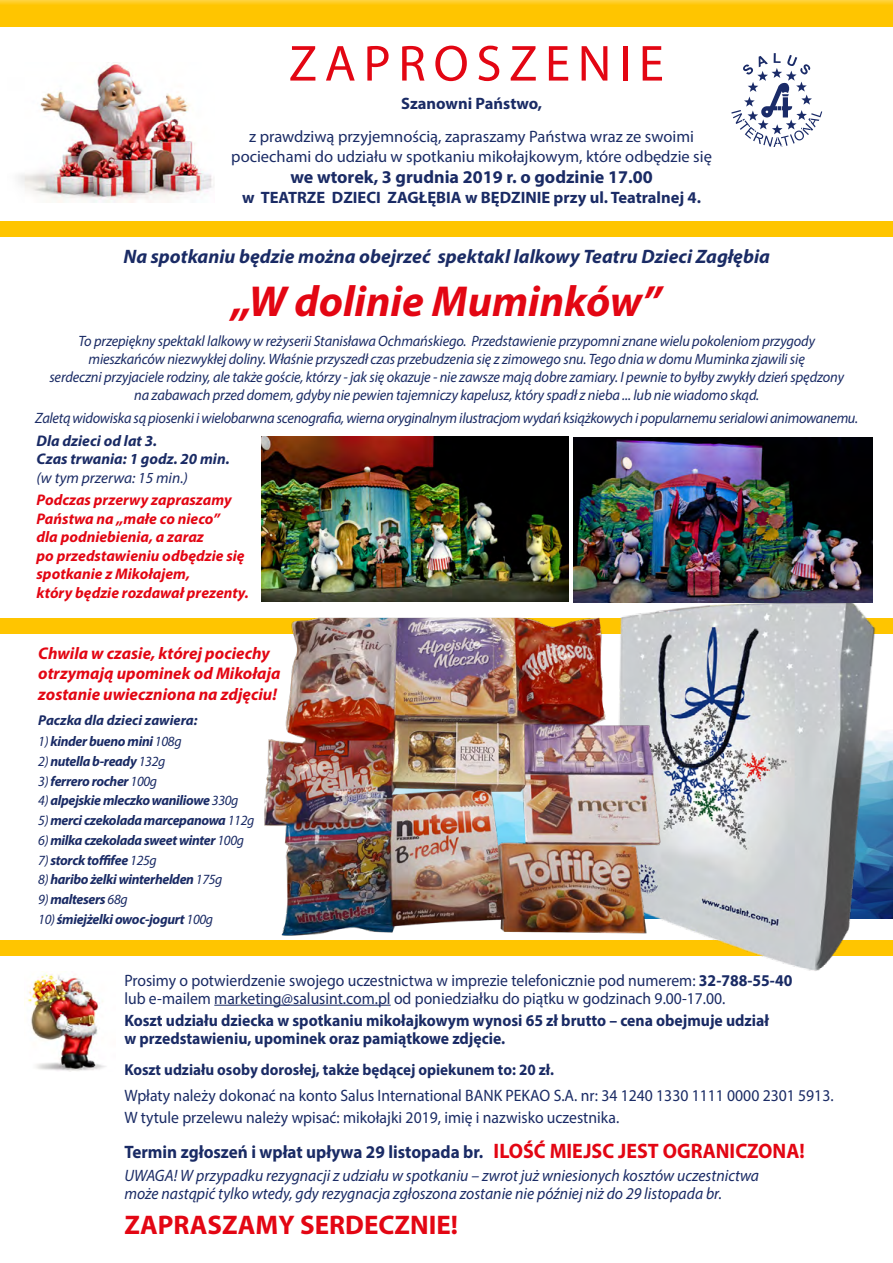
<style>
.page{position:relative;width:893px;height:1263px;background:#fff}
.page>*{position:absolute;margin:0;border:0;box-sizing:border-box;transform-origin:0 0}
.t1{font:51px "Myriad Pro";letter-spacing:.15em;color:#e30613}
.t2{font:italic 700 43.5px "Myriad Pro";color:#e30613}
.t3{font:700 27px "Myriad Pro";color:#e30613}
.t4{font:italic 700 19.5px "Myriad Pro";color:#1a2b65}
.t5{font:700 18px "Myriad Pro";color:#1a2b65;scale:.95 1}
.t6{font:700 18px "Myriad Pro";color:#1a2b65}
.t7{font:italic 700 16.95px/20.2px "Myriad Pro";color:#e30613}
.t8{font:16.5px/18px "Myriad Pro";color:#1a2b65;scale:.95 1}
.t9{font:italic 16.5px/18px "Myriad Pro";color:#1a2b65;scale:.95 1}
.t10{font:700 16.5px/18px "Myriad Pro";color:#1a2b65;scale:.95 1}
.t11{font:16.5px/19.8px "Myriad Pro";color:#1a2b65;text-align:center}
.t12{font:700 16.5px "Myriad Pro";color:#1a2b65}
.t13{font:700 15.9px "Myriad Pro";color:#1a2b65;scale:.95 1}
.t14{font:italic 700 15.45px/18.5px "Myriad Pro";color:#e30613}
.t15{font:italic 700 15.45px/18.5px "Myriad Pro";color:#1a2b65}
.t16{font:italic 15.45px "Myriad Pro";color:#1a2b65}
.t17{font:italic 15px/18px "Myriad Pro";letter-spacing:-.01em;color:#1a2b65;text-align:center;scale:.96 1}
.t18{font:italic 700 14.25px "Myriad Pro";color:#1a2b65}
.t19{font:italic 700 14.1px "Myriad Pro";letter-spacing:-.025em;color:#1a2b65}
.s1{font-weight:400}
.s2{font-weight:700}
.s3{font-size:21px;color:#e30613}
</style>
<div class="page">
<img style="left:18px;top:63px;width:196px;height:140px">
<svg style="left:731px;top:53px;width:91px;height:94px"></svg>
<div style="left:1px;top:0;width:892px;height:27px;background:#ffc500"></div>
<hr style="left:214px;top:1005px;width:177px;height:1px;background:#1a2b65">
<div style="left:0;top:940px;width:893px;height:16px;background:#ffc500"></div>
<div style="left:0;top:222px;width:893px;height:15px;background:#ffc500"></div>
<img style="left:24px;top:971px;width:82px;height:100px">
<img style="left:881px;top:731px;width:12px;height:187px">
<div style="left:0;top:618px;width:893px;height:15px;background:#ffc500"></div>
<img style="left:686px;top:585px;width:195px;height:386px">
<img style="left:216px;top:600px;width:470px;height:336px">
<img style="left:262px;top:437px;width:307px;height:165px">
<img style="left:574px;top:437px;width:298px;height:165px">
<h1 class="t1" style="left:289px;top:32px;width:377px">ZAPROSZENIE</h1>
<p class="t12" style="left:401px;top:93px;width:142px">Szanowni Państwo,</p>
<p class="t11" style="left:231px;top:126px;width:482px">z prawdziwą przyjemnością, zapraszamy Państwa wraz ze swoimi pociechami do udziału w spotkaniu mikołajkowym, które odbędzie się</p>
<p class="t6" style="left:291px;top:165px;width:364px">we wtorek, 3 grudnia 2019 r. o godzinie 17.00</p>
<p class="t12" style="left:242px;top:187px;width:460px">w TEATRZE DZIECI ZAGŁĘBIA w BĘDZINIE przy ul. Teatralnej 4.</p>
<h3 class="t4" style="left:123px;top:244px;width:648px">Na spotkaniu będzie można obejrzeć spektakl lalkowy Teatru Dzieci Zagłębia</h3>
<h2 class="t2" style="left:232px;top:273px;width:431px">„W dolinie Muminków”</h2>
<p class="t17" style="left:49px;top:332px;width:829px">To przepiękny spektakl lalkowy w reżyserii Stanisława Ochmańskiego. Przedstawienie przypomni znane wielu pokoleniom przygody mieszkańców niezwykłej doliny. Właśnie przyszedł czas przebudzenia się z zimowego snu. Tego dnia w domu Muminka zjawili się<br>serdeczni przyjaciele rodziny, ale także goście, którzy - jak się okazuje - nie zawsze mają dobre zamiary. I pewnie to byłby zwykły dzień spędzony na zabawach przed domem, gdyby nie pewien tajemniczy kapelusz, który spadł z nieba ... lub nie wiadomo skąd.</p>
<p class="t17" style="left:35px;top:408px;width:859px">Zaletą widowiska są piosenki i wielobarwna scenografia, wierna oryginalnym ilustracjom wydań książkowych i popularnemu serialowi animowanemu.</p>
<p class="t15" style="left:37px;top:431px;width:195px">Dla dzieci od lat 3.<br>Czas trwania: 1 godz. 20 min.</p>
<p class="t16" style="left:37px;top:468px;width:153px">(w tym przerwa: 15 min.)</p>
<p class="t14" style="left:37px;top:490px;width:214px">Podczas przerwy zapraszamy<br>Państwa na „małe co nieco”<br>dla podniebienia, a zaraz<br>po przedstawieniu odbędzie się spotkanie z Mikołajem,<br>który będzie rozdawał prezenty.</p>
<p class="t7" style="left:38px;top:643px;width:244px">Chwila w czasie, której pociechy otrzymają upominek od Mikołaja zostanie uwieczniona na zdjęciu!</p>
<p class="t18" style="left:38px;top:711px;width:161px">Paczka dla dzieci zawiera:</p>
<p class="t19" style="left:38px;top:732px;width:145px"><span class="s1">1)</span> kinder bueno mini <span class="s1">108g</span></p>
<p class="t19" style="left:38px;top:752px;width:129px"><span class="s1">2)</span> nutella b-ready <span class="s1">132g</span></p>
<p class="t19" style="left:38px;top:772px;width:120px"><span class="s1">3)</span> ferrero rocher <span class="s1">100g</span></p>
<p class="t19" style="left:38px;top:791px;width:202px"><span class="s1">4)</span> alpejskie mleczko waniliowe <span class="s1">330g</span></p>
<p class="t19" style="left:38px;top:811px;width:218px"><span class="s1">5)</span> merci czekolada marcepanowa <span class="s1">112g</span></p>
<p class="t19" style="left:38px;top:831px;width:207px"><span class="s1">6)</span> milka czekolada sweet winter <span class="s1">100g</span></p>
<p class="t19" style="left:38px;top:851px;width:120px"><span class="s1">7)</span> storck toffifee <span class="s1">125g</span></p>
<p class="t19" style="left:38px;top:870px;width:186px"><span class="s1">8)</span> haribo żelki winterhelden <span class="s1">175g</span></p>
<p class="t19" style="left:38px;top:890px;width:91px"><span class="s1">9)</span> maltesers <span class="s1">68g</span></p>
<p class="t19" style="left:38px;top:910px;width:176px"><span class="s1">10)</span> śmiejżelki owoc-jogurt <span class="s1">100g</span></p>
<p class="t8" style="left:124px;top:971px;width:705px">Prosimy o potwierdzenie swojego uczestnictwa w imprezie telefonicznie pod numerem: <span class="s2">32-788-55-40 </span>lub e-mailem marketing@salusint.com.pl od poniedziałku do piątku w godzinach 9.00-17.00.</p>
<p class="t10" style="left:124px;top:1011px;width:680px">Koszt udziału dziecka w spotkaniu mikołajkowym wynosi 65 zł brutto – cena obejmuje udział w przedstawieniu, upominek oraz pamiątkowe zdjęcie.</p>
<p class="t13" style="left:124px;top:1059px;width:454px">Koszt udziału osoby dorosłej, także będącej opiekunem to: 20 zł.</p>
<p class="t8" style="left:124px;top:1084px;width:748px;line-height:22.2px">Wpłaty należy dokonać na konto Salus International BANK PEKAO S.A. nr: 34 1240 1330 1111 0000 2301 5913.<br>W tytule przelewu należy wpisać: mikołajki 2019, imię i nazwisko uczestnika.</p>
<p class="t5" style="left:124px;top:1140px;width:718px">Termin zgłoszeń i wpłat upływa 29 listopada br. <span class="s3">ILOŚĆ MIEJSC JEST OGRANICZONA!</span></p>
<p class="t9" style="left:124px;top:1166px;width:670px">UWAGA! W przypadku rezygnacji z udziału w spotkaniu – zwrot już wniesionych kosztów uczestnictwa może nastąpić tylko wtedy, gdy rezygnacja zgłoszona zostanie nie później niż do 29 listopada br.</p>
<h3 class="t3" style="left:124px;top:1207px;width:335px">ZAPRASZAMY SERDECZNIE!</h3>
</div>
